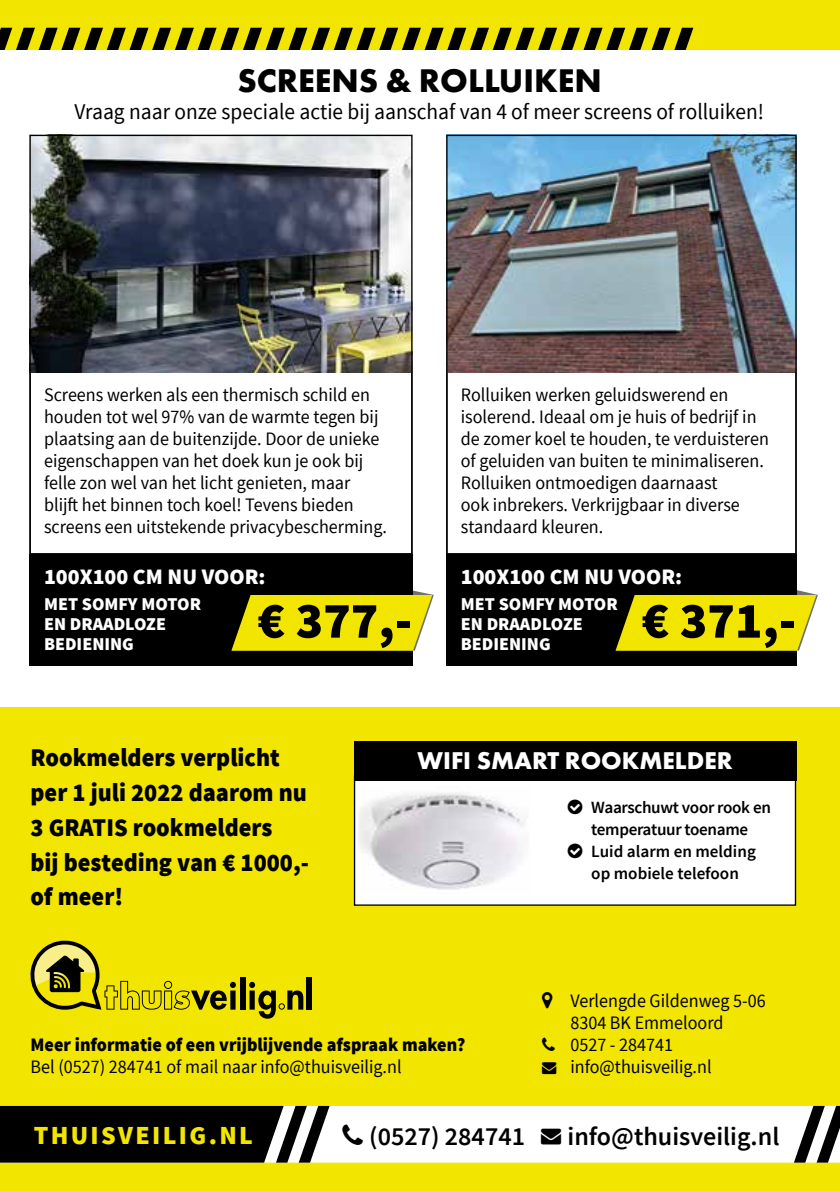
<style>
.page{position:relative;width:840px;height:1191px;background:#fff}
.page>*{position:absolute;margin:0;border:0;box-sizing:border-box;transform-origin:0 0}
.t1{font:900 51px "Source Sans Pro";color:#000}
.t2{font:700 34px "Futura PT";color:#000}
.t3{font:600 26px "Source Sans Pro";color:#000}
.t4{font:900 26px "Source Sans Pro";letter-spacing:.09em;color:#f2e600}
.t5{font:900 25.6px/34.8px "Source Sans Pro";color:#000;scale:.95 1}
.t6{font:700 25.2px "Futura PT";color:#fff}
.t7{font:22.6px "Source Sans Pro";color:#000;scale:.95 1}
.t8{font:900 22px "Source Sans Pro";color:#fff}
.t9{font:19px/22px "Source Sans Pro";color:#000;scale:.95 1}
.t10{font:900 19px "Source Sans Pro";color:#000;scale:.95 1}
.t11{font:900 18px/20px "Source Sans Pro";color:#fff}
.t12{font:600 17.2px/22px "Source Sans Pro";letter-spacing:-.02em;color:#000}
</style>
<div class="page">
<div style="left:0;top:0;width:839px;height:1191px;background:#f2e600"></div>
<div style="left:0;top:1106px;width:839px;height:56px;background:#fff"></div>
<div style="left:306px;top:976px;width:5px;height:33px;background:#000"></div>
<div style="left:230px;top:990px;width:5px;height:19px;background:#000"></div>
<div style="left:230px;top:981px;width:6px;height:7px;background:#000;border-radius:50%"></div>
<div style="left:240px;top:976px;width:5px;height:33px;background:#000"></div>
<div style="left:249px;top:990px;width:5px;height:19px;background:#000"></div>
<div style="left:249px;top:981px;width:6px;height:7px;background:#000;border-radius:50%"></div>
<svg style="left:258px;top:990px;width:45px;height:28px"></svg>
<svg style="left:31px;top:940px;width:195px;height:69px"></svg>
<svg style="left:0;top:28px;width:693px;height:22px"></svg>
<svg style="left:0;top:1106px;width:329px;height:56px;background:#191919"></svg>
<svg style="left:794px;top:1106px;width:45px;height:56px"></svg>
<div style="left:0;top:50px;width:839px;height:656px;background:#fff"></div>
<svg style="left:80px;top:473px;width:353px;height:193px"></svg>
<svg style="left:496px;top:484px;width:321px;height:182px"></svg>
<div style="left:30px;top:135px;width:381px;height:530px;background:#fff"></div>
<div style="left:446px;top:135px;width:349px;height:530px;background:#fff"></div>
<div style="left:29px;top:554px;width:383px;height:111px;background:#000"></div>
<div style="left:446px;top:554px;width:350px;height:111px;background:#000"></div>
<svg style="left:231px;top:595px;width:201px;height:56px;background:#e4d90a"></svg>
<svg style="left:615px;top:595px;width:200px;height:56px;background:#e3d809"></svg>
<div style="left:354px;top:776px;width:441px;height:129px;background:#fff"></div>
<img style="left:358px;top:793px;width:168px;height:97px">
<div style="left:353px;top:741px;width:442px;height:40px;background:#000"></div>
<img style="left:448px;top:137px;width:346px;height:236px">
<div style="left:446px;top:135px;width:350px;height:419px;border:1px solid #000"></div>
<img style="left:31px;top:137px;width:379px;height:236px">
<h2 class="t2" style="left:237px;top:59px;width:366px">SCREENS &amp; ROLLUIKEN</h2>
<p class="t7" style="left:74px;top:98px;width:726px">Vraag naar onze speciale actie bij aanschaf van 4 of meer screens of rolluiken!</p>
<p class="t9" style="left:44px;top:384px;width:362px">Screens werken als een thermisch schild en houden tot wel 97% van de warmte tegen bij plaatsing aan de buitenzijde. Door de unieke eigenschappen van het doek kun je ook bij felle zon wel van het licht genieten, maar blijft het binnen toch koel! Tevens bieden screens een uitstekende privacybescherming.</p>
<p class="t8" style="left:44px;top:562px;width:223px">100X100 CM NU VOOR:</p>
<p class="t11" style="left:44px;top:594px;width:158px">MET SOMFY MOTOR<br>EN DRAADLOZE<br>BEDIENING</p>
<h1 class="t1" style="left:257px;top:587px;width:156px">€ 377,-</h1>
<p class="t9" style="left:460px;top:384px;width:325px">Rolluiken werken geluidswerend en isolerend. Ideaal om je huis of bedrijf in de zomer koel te houden, te verduisteren of geluiden van buiten te minimaliseren.<br>Rolluiken ontmoedigen daarnaast<br>ook inbrekers. Verkrijgbaar in diverse standaard kleuren.</p>
<p class="t8" style="left:460px;top:562px;width:223px">100X100 CM NU VOOR:</p>
<p class="t11" style="left:460px;top:594px;width:158px">MET SOMFY MOTOR<br>EN DRAADLOZE</p>
<h1 class="t1" style="left:641px;top:587px;width:156px">€ 371,-</h1>
<p class="t11" style="left:460px;top:634px;width:91px">BEDIENING</p>
<h3 class="t5" style="left:30px;top:741px;width:294px">Rookmelders verplicht per 1 juli 2022 daarom nu<br>3 GRATIS rookmelders<br>bij besteding van € 1000,- of meer!</h3>
<h3 class="t6" style="left:417px;top:744px;width:316px">WIFI SMART ROOKMELDER</h3>
<p class="t12" style="left:591px;top:797px;width:181px">Waarschuwt voor rook en temperatuur toename<br>Luid alarm en melding op mobiele telefoon</p>
<p class="t10" style="left:30px;top:1032px;width:459px">Meer informatie of een vrijblijvende afspraak maken?</p>
<p class="t9" style="left:30px;top:1056px;width:392px">Bel (0527) 284741 of mail naar info@thuisveilig.nl</p>
<p class="t9" style="left:570px;top:990px;width:207px">Verlengde Gildenweg 5-06<br>8304 BK Emmeloord<br>0527 - 284741</p>
<p class="t9" style="left:541px;top:1056px;width:180px">→ info@thuisveilig.nl</p>
<h3 class="t4" style="left:34px;top:1118px;width:221px">THUISVEILIG.NL</h3>
<h3 class="t3" style="left:369px;top:1119px;width:411px">(0527) 284741 → info@thuisveilig.nl</h3>
</div>
